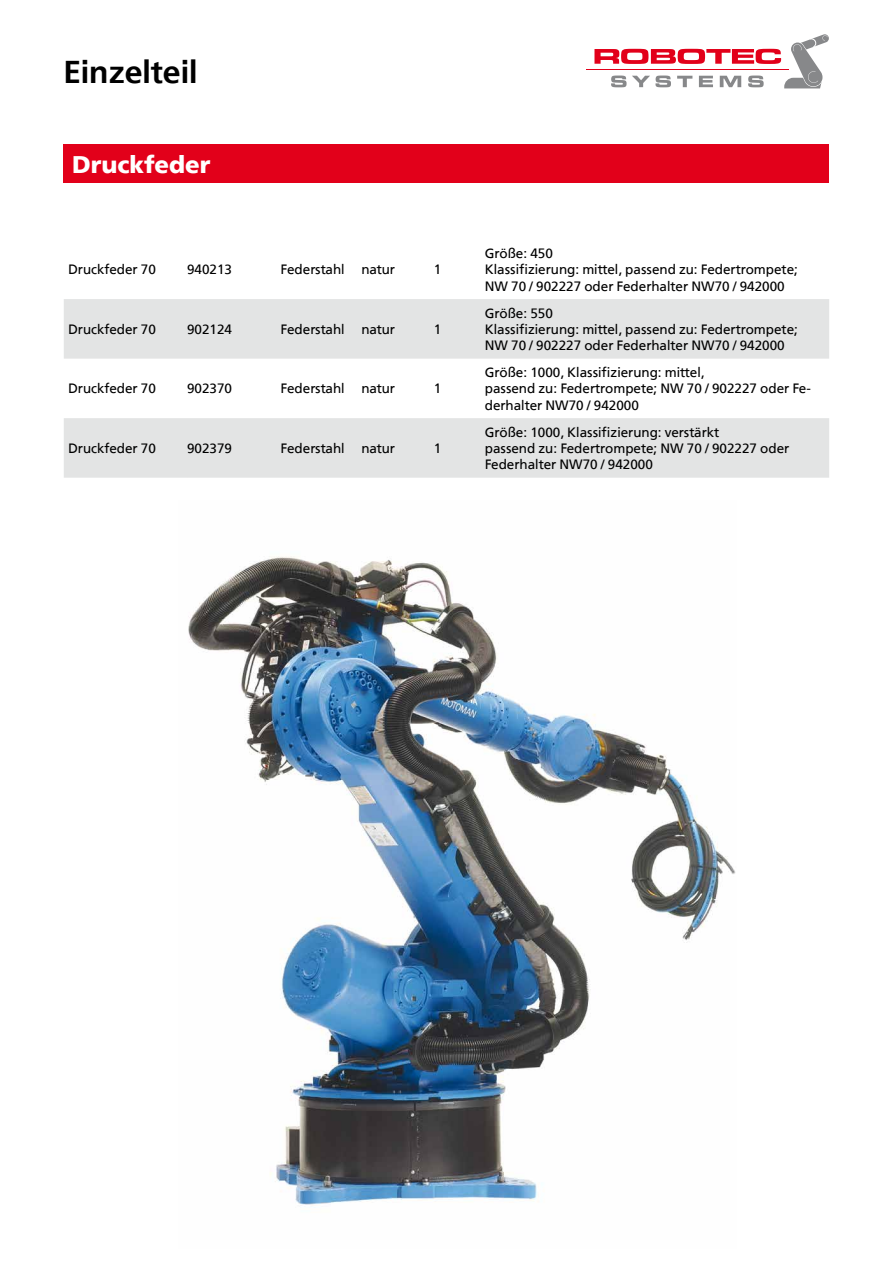
<style>
.page{position:relative;width:893px;height:1263px;background:#fff}
.page>*{position:absolute;margin:0;border:0;box-sizing:border-box;transform-origin:0 0}
.t1{font:600 31.5px "Free Set";color:#000}
.t2{font:700 24px "Free Set";color:#fff}
.t3{font:13.5px/16.2px "Free Set";color:#000}
</style>
<div class="page">
<hr style="left:587px;top:69px;width:202px;height:1px;background:#e2001a">
<svg style="left:594px;top:34px;width:235px;height:54px"></svg>
<div style="left:64px;top:299px;width:765px;height:60px;background:#e3e4e4"></div>
<div style="left:64px;top:418px;width:765px;height:60px;background:#e3e4e4"></div>
<div style="left:64px;top:145px;width:765px;height:38px;background:#e2001a"></div>
<img style="left:188px;top:556px;width:548px;height:649px">
<h1 class="t1" style="left:64px;top:53px;width:135px">Einzelteil</h1>
<h2 class="t2" style="left:72px;top:150px;width:140px">Druckfeder</h2>
<p class="t3" style="left:68px;top:262px;width:89px">Druckfeder 70</p>
<p class="t3" style="left:187px;top:262px;width:47px">940213</p>
<p class="t3" style="left:281px;top:262px;width:116px">Federstahl natur</p>
<p class="t3" style="left:434px;top:262px;width:9px">1</p>
<p class="t3" style="left:68px;top:321px;width:89px">Druckfeder 70</p>
<p class="t3" style="left:187px;top:321px;width:47px">902124</p>
<p class="t3" style="left:281px;top:321px;width:116px">Federstahl natur</p>
<p class="t3" style="left:434px;top:321px;width:9px">1</p>
<p class="t3" style="left:68px;top:381px;width:89px">Druckfeder 70</p>
<p class="t3" style="left:187px;top:381px;width:47px">902370</p>
<p class="t3" style="left:281px;top:381px;width:116px">Federstahl natur</p>
<p class="t3" style="left:434px;top:381px;width:9px">1</p>
<p class="t3" style="left:68px;top:440px;width:89px">Druckfeder 70</p>
<p class="t3" style="left:187px;top:440px;width:47px">902379</p>
<p class="t3" style="left:281px;top:440px;width:116px">Federstahl natur</p>
<p class="t3" style="left:434px;top:440px;width:9px">1</p>
<p class="t3" style="left:485px;top:245px;width:315px">Größe: 450<br>Klassifizierung: mittel, passend zu: Federtrompete;<br>NW 70 / 902227 oder Federhalter NW70 / 942000</p>
<p class="t3" style="left:485px;top:305px;width:315px">Größe: 550<br>Klassifizierung: mittel, passend zu: Federtrompete;<br>NW 70 / 902227 oder Federhalter NW70 / 942000</p>
<p class="t3" style="left:485px;top:364px;width:328px">Größe: 1000, Klassifizierung: mittel,<br>passend zu: Federtrompete; NW 70 / 902227 oder Fe&shy;derhalter NW70 / 942000</p>
<p class="t3" style="left:485px;top:424px;width:306px">Größe: 1000, Klassifizierung: verstärkt<br>passend zu: Federtrompete; NW 70 / 902227 oder<br>Federhalter NW70 / 942000</p>
</div>
